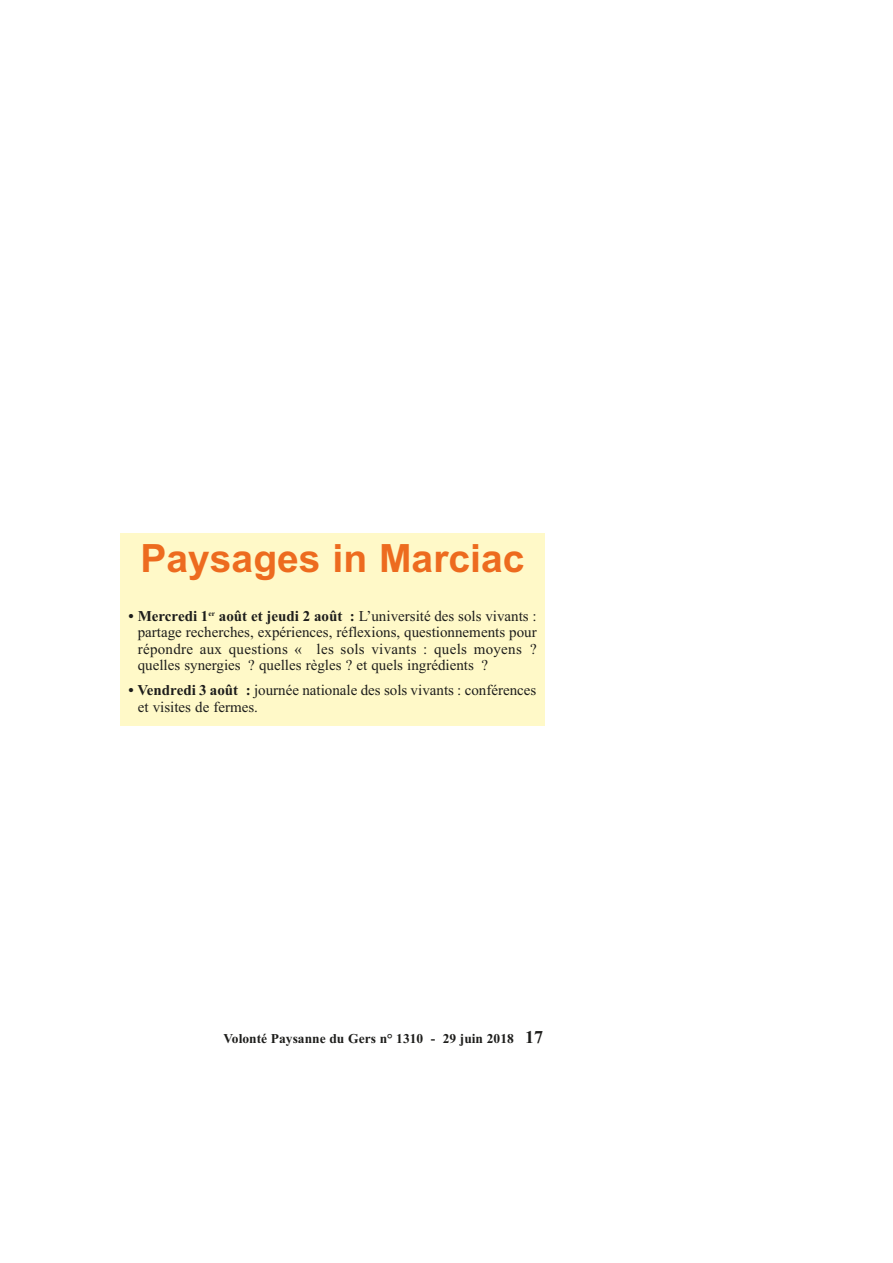
<style>
.page{position:relative;width:893px;height:1263px;background:#fff}
.page>*{position:absolute;margin:0;border:0;box-sizing:border-box;transform-origin:0 0}
.t1{font:700 39px "Arial";color:#ed6b1f}
.t2{font:15px/16.5px "Times New Roman";color:#1d1d1b;text-align:justify}
.t3{font:700 13.5px "Times New Roman";color:#1d1d1b}
.s1{font-weight:700}
.s2{font-size:18px}
</style>
<div class="page">
<div style="left:120px;top:533px;width:424px;height:192px;background:#fff9c8"></div>
<h1 class="t1" style="left:140px;top:544px;width:385px">Paysages in Marciac</h1>
<p class="t2" style="left:138px;top:609px;width:400px;text-indent:-9px"><span class="s1">• Mercredi 1</span><sup>er</sup> <span class="s1">août et jeudi 2 août :</span> L’université des sols vivants : partage recherches, expériences, réflexions, questionnements pour répondre aux questions « les sols vivants : quels moyens ? quelles synergies ? quelles règles ? et quels ingrédients ?</p>
<p class="t2" style="left:138px;top:683px;width:400px;text-indent:-9px"><span class="s1">• Vendredi 3 août :</span> journée nationale des sols vivants : conférences et visites de fermes.</p>
<p class="t3" style="left:223px;top:1034px;width:321px">Volonté Paysanne du Gers n° 1310 - 29 juin 2018 <span class="s2">17</span></p>
</div>
